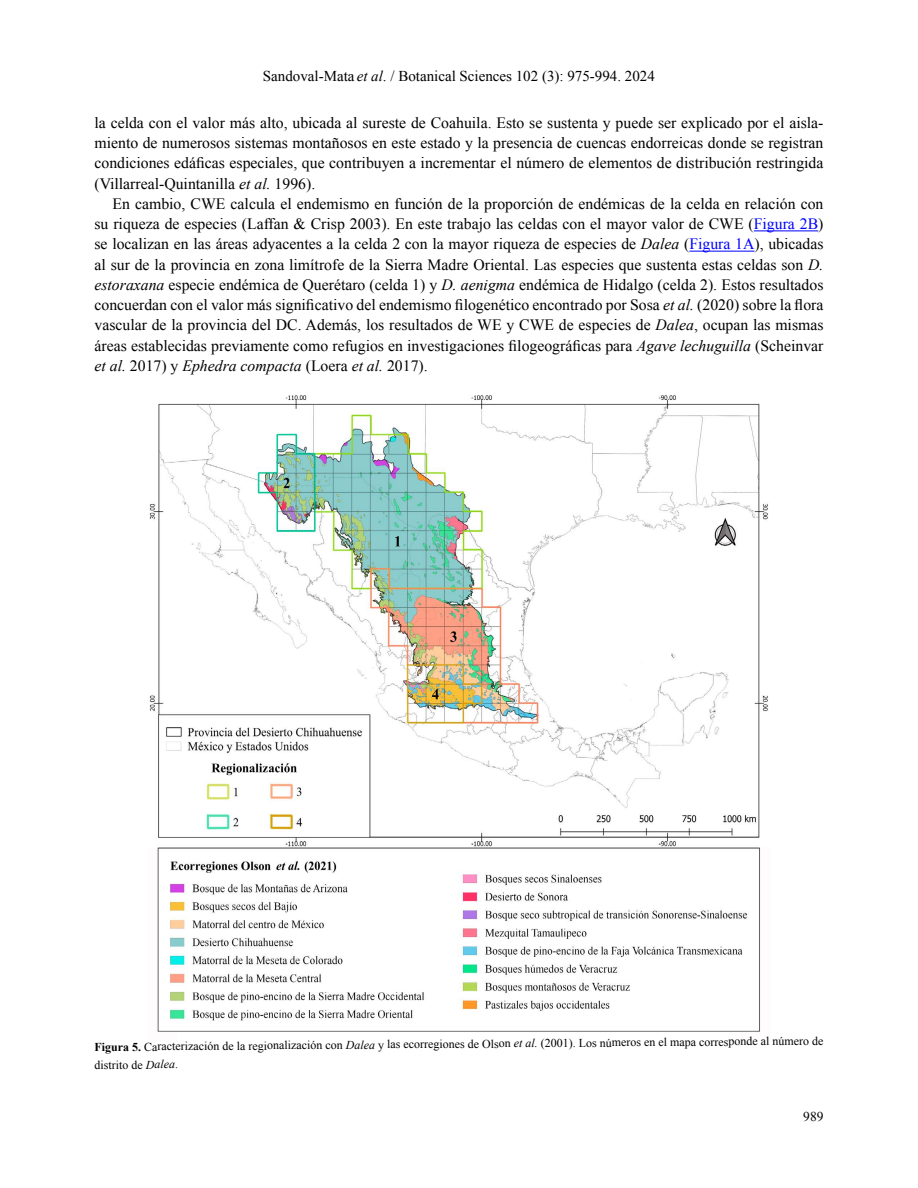
<style>
.page{position:relative;width:918px;height:1188px;background:#fff}
.page>*{position:absolute;margin:0;border:0;box-sizing:border-box;transform-origin:0 0}
.t1{font:15.75px/20.2px "Times New Roman";color:#000;text-align:justify}
.t2{font:15px "Times New Roman";color:#000}
.t3{font:13.5px "Times New Roman";color:#000}
.t4{font:12px/21px "Times New Roman";letter-spacing:-.01em;color:#000}
.s1{font-style:italic}
.s2{color:#00f}
.s3{font-weight:700}
</style>
<div class="page">
<hr style="left:754px;top:231px;width:64px;height:1px;background:#00f">
<hr style="left:689px;top:251px;width:65px;height:1px;background:#00f">
<img style="left:149px;top:395px;width:619px;height:637px">
<p class="t2" style="left:263px;top:66px;width:394px">Sandoval-Mata <span class="s1">et al</span>. / Botanical Sciences 102 (3): 975-994. 2024</p>
<p class="t1" style="left:94px;top:112px;width:731px">la celda con el valor más alto, ubicada al sureste de Coahuila. Esto se sustenta y puede ser explicado por el aisla&shy;miento de numerosos sistemas montañosos en este estado y la presencia de cuencas endorreicas donde se registran condiciones edáficas especiales, que contribuyen a incrementar el número de elementos de distribución restringida (Villarreal-Quintanilla <span class="s1">et al.</span> 1996).</p>
<p class="t1" style="left:94px;top:193px;width:731px;text-indent:18px">En cambio, CWE calcula el endemismo en función de la proporción de endémicas de la celda en relación con su riqueza de especies (Laffan &amp; Crisp 2003). En este trabajo las celdas con el mayor valor de CWE (<span class="s2">Figura 2B</span>) se localizan en las áreas adyacentes a la celda 2 con la mayor riqueza de especies de <span class="s1">Dalea</span> (<span class="s2">Figura 1A</span>), ubicadas al sur de la provincia en zona limítrofe de la Sierra Madre Oriental. Las especies que sustenta estas celdas son <span class="s1">D. estoraxana</span> especie endémica de Querétaro (celda 1) y <span class="s1">D. aenigma</span> endémica de Hidalgo (celda 2). Estos resultados concuerdan con el valor más significativo del endemismo filogenético encontrado por Sosa <span class="s1">et al.</span> (2020) sobre la flora vascular de la provincia del DC. Además, los resultados de WE y CWE de especies de <span class="s1">Dalea</span>, ocupan las mismas áreas establecidas previamente como refugios en investigaciones filogeográficas para <span class="s1">Agave lechuguilla</span> (Scheinvar <span class="s1">et al.</span> 2017) y <span class="s1">Ephedra compacta</span> (Loera <span class="s1">et al.</span> 2017).</p>
<p class="t4" style="left:94px;top:1033px;width:731px"><span class="s3">Figura 5.</span> Caracterización de la regionalización con <span class="s1">Dalea</span> y las ecorregiones de Olson <span class="s1">et al.</span> (2001). Los números en el mapa corresponde al número de distrito de <span class="s1">Dalea</span>.</p>
<p class="t3" style="left:803px;top:1107px;width:22px">989</p>
</div>
